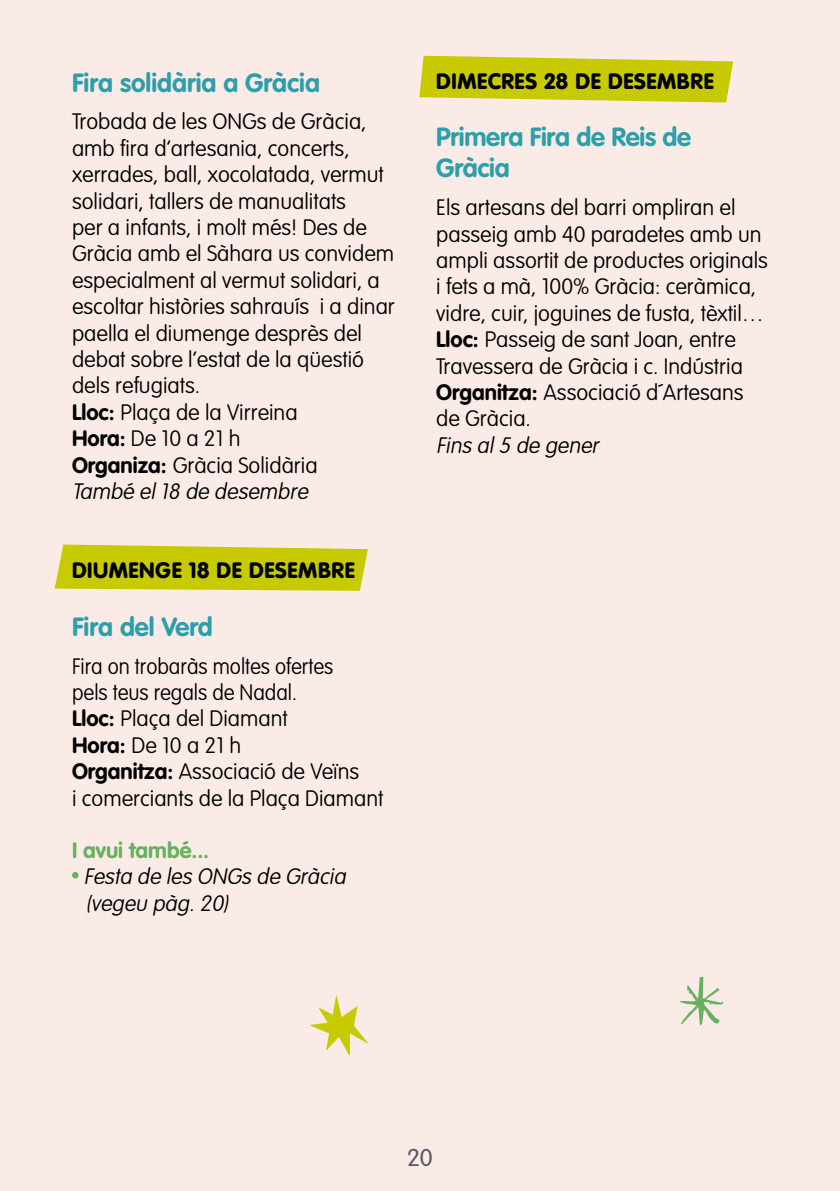
<style>
.page{position:relative;width:840px;height:1191px;background:#fff}
.page>*{position:absolute;margin:0;border:0;box-sizing:border-box;transform-origin:0 0}
.t1{font:700 26px/31.2px "VAG Rounded LT";color:#2c9fab}
.t2{font:300 24px "VAG Rounded LT";color:#5d5966}
.t3{font:100 22px/26.4px "VAG Rounded LT";color:#000}
.t4{font:100 22px/26.4px "VAG Rounded LT";color:#000;scale:.94 1}
.t5{font:italic 100 22px/26.4px "VAG Rounded LT";color:#000}
.t6{font:900 22px "VAG Rounded LT";letter-spacing:.025em;color:#000}
.t7{font:700 22px "VAG Rounded LT";color:#66b15f}
.s1{font-weight:700}
.s2{font-style:italic}
</style>
<div class="page">
<div style="left:0;top:0;width:839px;height:1191px;background:#fbebe7"></div>
<svg style="left:419px;top:56px;width:313px;height:46px;background:#cdcd1a"></svg>
<svg style="left:55px;top:544px;width:312px;height:47px;background:#cdcd18"></svg>
<div style="left:72px;top:872px;width:7px;height:6px;background:#66b15f;border-radius:50%"></div>
<svg style="left:310px;top:995px;width:57px;height:60px"></svg>
<svg style="left:679px;top:977px;width:43px;height:48px"></svg>
<p class="t1" style="left:72px;top:68px;width:249px">Fira solidària a Gràcia</p>
<p class="t3" style="left:72px;top:109px;width:324px">Trobada de les ONGs de Gràcia, amb fira d’artesania, concerts, xerrades, ball, xocolatada, vermut solidari, tallers de manualitats<br>per a infants, i molt més! Des de<br>Gràcia amb el Sàhara us convidem especialment al vermut solidari, a escoltar històries sahrauís i a dinar paella el diumenge desprès del debat sobre l’estat de la qüestió dels refugiats.<br><span class="s1">Lloc:</span> Plaça de la Virreina<br><span class="s1">Hora:</span> De 10 a 21 h<br><span class="s1">Organiza:</span> Gràcia Solidària<br><span class="s2">També el18 de desembre</span></p>
<p class="t6" style="left:72px;top:557px;width:284px">DIUMENGE 18 DE DESEMBRE</p>
<p class="t1" style="left:72px;top:612px;width:142px">Fira del Verd</p>
<p class="t4" style="left:72px;top:653px;width:332px">Fira on trobaràs moltes ofertes<br>pels teus regals de Nadal.<br><span class="s1">Lloc:</span> Plaça del Diamant<br><span class="s1">Hora:</span> De 10 a 21 h<br><span class="s1">Organitza:</span> Associació de Veïns<br>i comerciants de la Plaça Diamant</p>
<p class="t7" style="left:72px;top:837px;width:138px">I avui també...</p>
<p class="t5" style="left:84px;top:864px;width:268px">Festa de les ONGs de Gràcia (vegeu pàg.20)</p>
<p class="t6" style="left:436px;top:67px;width:279px">DIMECRES 28 DE DESEMBRE</p>
<p class="t1" style="left:436px;top:122px;width:256px">Primera Fira de Reis de<br>Gràcia</p>
<p class="t3" style="left:436px;top:195px;width:333px">Els artesans del barri ompliran el passeig amb 40 paradetes amb un ampli assortit de productes originals i fets a mà, 100% Gràcia: ceràmica, vidre, cuir, joguines de fusta, tèxtil…<br><span class="s1">Lloc:</span> Passeig de sant Joan, entre<br>Travessera de Gràcia i c. Indústria<br><span class="s1">Organitza:</span> Associació d´Artesans de Gràcia.</p>
<p class="t5" style="left:436px;top:433px;width:168px">Fins al5 de gener</p>
<p class="t2" style="left:407px;top:1143px;width:27px">20</p>
</div>
